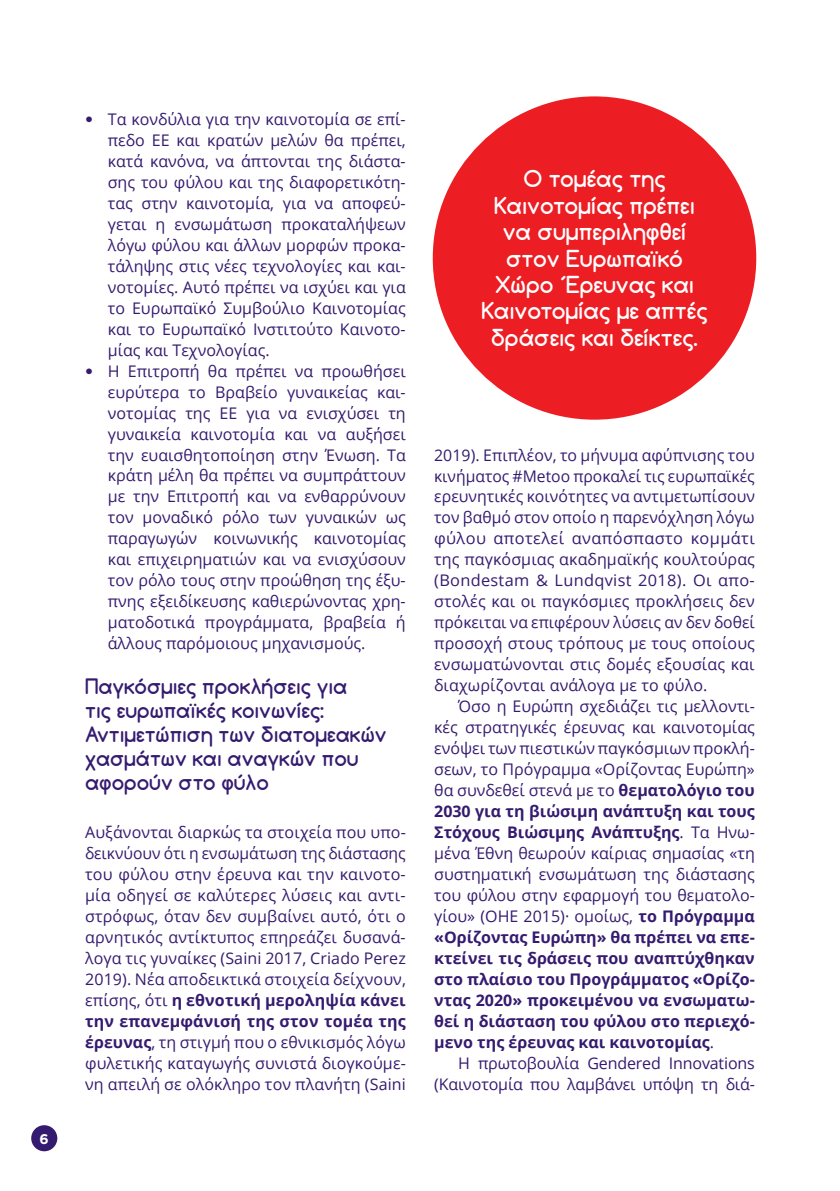
<style>
.page{position:relative;width:840px;height:1191px;background:#fff}
.page>*{position:absolute;margin:0;border:0;box-sizing:border-box;transform-origin:0 0}
.t1{font:700 22px/26.4px "Comfortaa";color:#fff;text-align:center}
.t2{font:700 20px/24px "Comfortaa";color:#351b6f}
.t3{font:16px/21px "Open Sans";color:#351b6f;text-align:justify}
.t4{font:700 14px "Gotham Rounded";color:#fff}
.s1{font-family:"Avenir LTCE"}
.s2{font-weight:700}
</style>
<div class="page">
<div style="left:31px;top:1125px;width:26px;height:26px;background:#351b6f;border-radius:50%"></div>
<div style="left:432px;top:96px;width:323px;height:324px;background:#ed1d24;border-radius:50%"></div>
<p class="t4" style="left:40px;top:1128px;width:11px">6</p>
<p class="t3" style="left:108px;top:108px;width:299px;text-indent:-23px"><span class="s1">•</span> Τα κονδύλια για την καινοτομία σε επί&shy;πεδο ΕΕ και κρατών μελών θα πρέπει, κατά κανόνα, να άπτονται της διάστα&shy;σης του φύλου και της διαφορετικότη&shy;τας στην καινοτομία, για να αποφεύ&shy;γεται η ενσωμάτωση προκαταλήψεων λόγω φύλου και άλλων μορφών προκα&shy;τάληψης στις νέες τεχνολογίες και και&shy;νοτομίες. Αυτό πρέπει να ισχύει και για το Ευρωπαϊκό Συμβούλιο Καινοτομίας και το Ευρωπαϊκό Ινστιτούτο Καινοτο&shy;μίας και Τεχνολογίας.</p>
<p class="t3" style="left:108px;top:360px;width:299px;text-indent:-23px"><span class="s1">•</span> Η Επιτροπή θα πρέπει να προωθήσει ευρύτερα το Βραβείο γυναικείας και&shy;νοτομίας της ΕΕ για να ενισχύσει τη γυναικεία καινοτομία και να αυξήσει την ευαισθητοποίηση στην Ένωση. Τα κράτη μέλη θα πρέπει να συμπράττουν με την Επιτροπή και να ενθαρρύνουν τον μοναδικό ρόλο των γυναικών ως παραγωγών κοινωνικής καινοτομίας και επιχειρηματιών και να ενισχύσουν τον ρόλο τους στην προώθηση της έξυ&shy;πνης εξειδίκευσης καθιερώνοντας χρη&shy;ματοδοτικά προγράμματα, βραβεία ή άλλους παρόμοιους μηχανισμούς.</p>
<p class="t2" style="left:85px;top:674px;width:303px">Παγκόσμιες προκλήσεις για<br>τις ευρωπαϊκές κοινωνίες:<br>Αντιμετώπιση των διατομεακών χασμάτων και αναγκών που αφορούν στο φύλο</p>
<p class="t3" style="left:85px;top:821px;width:322px">Αυξάνονται διαρκώς τα στοιχεία που υπο&shy;δεικνύουν ότι η ενσωμάτωση της διάστασης του φύλου στην έρευνα και την καινοτο&shy;μία οδηγεί σε καλύτερες λύσεις και αντι&shy;στρόφως, όταν δεν συμβαίνει αυτό, ότι ο αρνητικός αντίκτυπος επηρεάζει δυσανά&shy;λογα τις γυναίκες (Saini 2017, Criado Perez 2019). Νέα αποδεικτικά στοιχεία δείχνουν, επίσης, ότι <span class="s2">η εθνοτική μεροληψία κάνει την επανεμφάνισή της στον τομέα της έρευνας</span>, τη στιγμή που ο εθνικισμός λόγω φυλετικής καταγωγής συνιστά διογκούμε&shy;νη απειλή σε ολόκληρο τον πλανήτη (Saini</p>
<h1 class="t1" style="left:481px;top:166px;width:227px">Ο τομέας της<br>Καινοτομίας πρέπει να συμπεριληφθεί στον Ευρωπαϊκό<br>Χώρο ΄Ερευνας και<br>Καινοτομίας με απτές δράσεις και δείκτες.</h1>
<p class="t3" style="left:434px;top:444px;width:322px">2019). Επιπλέον, το μήνυμα αφύπνισης του κινήματος #Metoo προκαλεί τις ευρωπαϊκές ερευνητικές κοινότητες να αντιμετωπίσουν τον βαθμό στον οποίο η παρενόχληση λόγω φύλου αποτελεί αναπόσπαστο κομμάτι της παγκόσμιας ακαδημαϊκής κουλτούρας (Bondestam &amp; Lundqvist 2018). Οι απο&shy;στολές και οι παγκόσμιες προκλήσεις δεν πρόκειται να επιφέρουν λύσεις αν δεν δοθεί προσοχή στους τρόπους με τους οποίους ενσωματώνονται στις δομές εξουσίας και διαχωρίζονται ανάλογα με το φύλο.</p>
<p class="t3" style="left:434px;top:695px;width:322px;text-indent:24px">Όσο η Ευρώπη σχεδιάζει τις μελλοντι&shy;κές στρατηγικές έρευνας και καινοτομίας ενόψει των πιεστικών παγκόσμιων προκλή&shy;σεων, το Πρόγραμμα «Ορίζοντας Ευρώπη» θα συνδεθεί στενά με το <span class="s2">θεματολόγιο του 2030 για τη βιώσιμη ανάπτυξη και τους Στόχους Βιώσιμης Ανάπτυξης</span>. Τα Ηνω&shy;μένα Έθνη θεωρούν καίριας σημασίας «τη συστηματική ενσωμάτωση της διάστασης του φύλου στην εφαρμογή του θεματολο&shy;γίου» (ΟΗΕ 2015)· ομοίως, <span class="s2">το Πρόγραμμα «Ορίζοντας Ευρώπη» θα πρέπει να επε&shy;κτείνει τις δράσεις που αναπτύχθηκαν στο πλαίσιο του Προγράμματος «Ορίζο&shy;ντας 2020» προκειμένου να ενσωματω&shy;θεί η διάσταση του φύλου στο περιεχό&shy;μενο της έρευνας και καινοτομίας</span>.</p>
<p class="t3" style="left:434px;top:1052px;width:322px;text-align:right">Η πρωτοβουλία Gendered Innovations (Καινοτομία που λαμβάνει υπόψη τη διά-</p>
</div>
